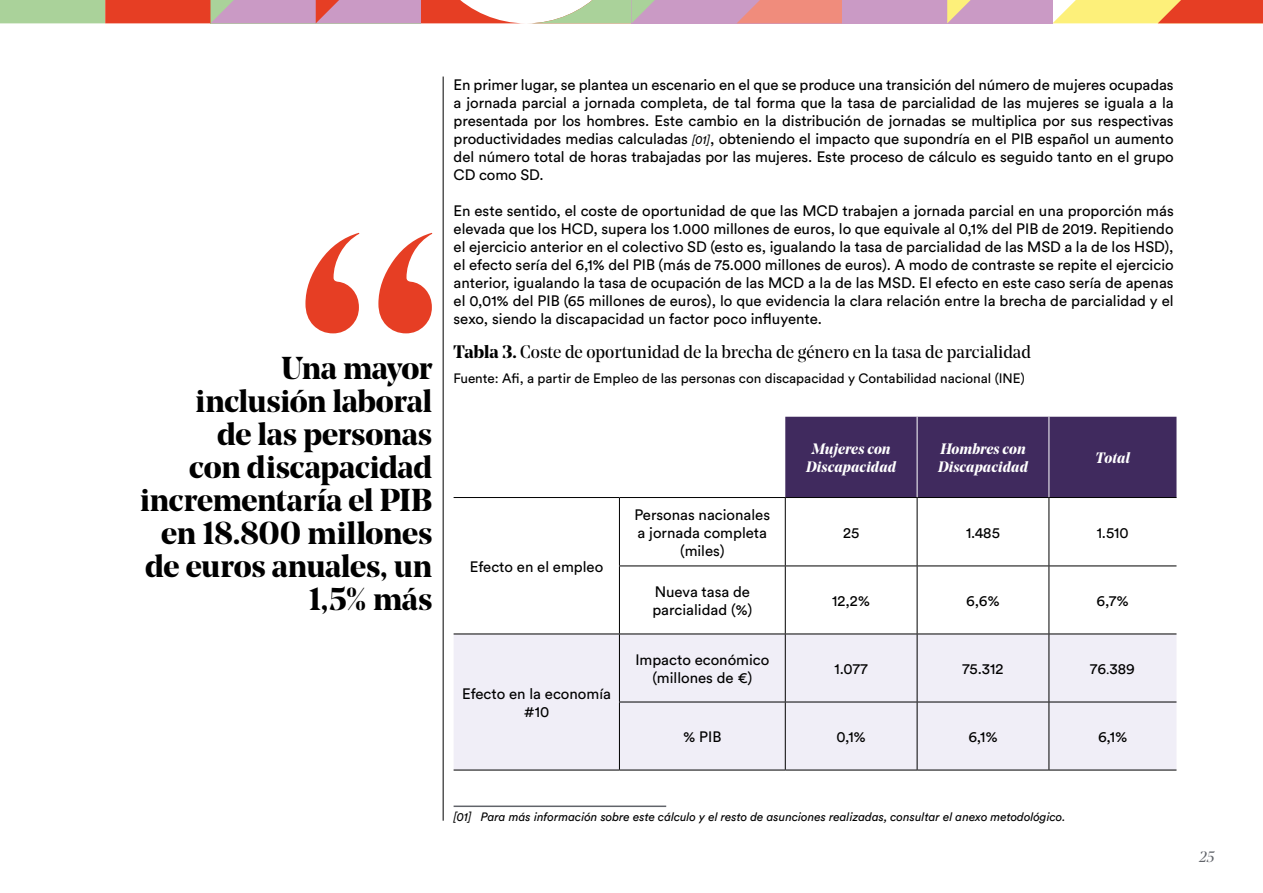
<style>
.page{position:relative;width:1263px;height:893px;background:#fff}
.page>*{position:absolute;margin:0;border:0;box-sizing:border-box;transform-origin:0 0}
.t1{font:700 31.5px/33px "Noe Display";letter-spacing:-.01em;color:#000;text-align:right}
.t2{font:18px "Noe Display";color:#000}
.t3{font:15px/18px "Circular Std";color:#000;text-align:justify}
.t4{font:italic 700 15px/18px "Noe Display";letter-spacing:.005em;color:#fff;text-align:center}
.t5{font:italic 15px "Noe Display";color:#61646a}
.t6{font:13.5px "Circular Std";color:#000}
.t7{font:italic 12px "Circular Std";color:#000}
.s1{font-style:italic;font-size:12px}
.s2{font-weight:700}
.s3{font-family:"Minion Pro"}
</style>
<div class="page">
<div style="left:631px;top:0;width:211px;height:23px;background:#ca9ac5"></div>
<svg style="left:0;top:0;width:655px;height:23px"></svg>
<svg style="left:737px;top:0;width:105px;height:23px;background:#eb8d83"></svg>
<div style="left:842px;top:0;width:210px;height:23px;background:#ca9ac5"></div>
<svg style="left:947px;top:0;width:316px;height:23px"></svg>
<hr style="left:443px;top:77px;width:1px;height:744px;background:#000">
<svg style="left:305px;top:233px;width:127px;height:100px"></svg>
<hr style="left:454px;top:805px;width:212px;height:2px;background:#61646a">
<div style="left:785px;top:417px;width:391px;height:80px;background:#402a5e"></div>
<div style="left:454px;top:635px;width:722px;height:135px;background:#f0eef7"></div>
<hr style="left:619px;top:498px;width:1px;height:68px;background:#000">
<hr style="left:785px;top:498px;width:1px;height:68px;background:#000">
<hr style="left:917px;top:498px;width:1px;height:68px;background:#000">
<hr style="left:1048px;top:498px;width:1px;height:68px;background:#000">
<hr style="left:619px;top:566px;width:166px;height:1px;background:#000">
<hr style="left:619px;top:566px;width:1px;height:68px;background:#000">
<hr style="left:785px;top:566px;width:132px;height:1px;background:#000">
<hr style="left:785px;top:566px;width:1px;height:68px;background:#000">
<hr style="left:917px;top:566px;width:132px;height:1px;background:#000">
<hr style="left:917px;top:566px;width:1px;height:68px;background:#000">
<hr style="left:1049px;top:566px;width:127px;height:1px;background:#000">
<hr style="left:1048px;top:566px;width:1px;height:68px;background:#000">
<hr style="left:454px;top:634px;width:165px;height:1px;background:#000">
<hr style="left:454px;top:770px;width:165px;height:1px;background:#000">
<hr style="left:619px;top:634px;width:166px;height:1px;background:#000">
<hr style="left:619px;top:634px;width:1px;height:68px;background:#000">
<hr style="left:785px;top:634px;width:132px;height:1px;background:#000">
<hr style="left:785px;top:634px;width:1px;height:68px;background:#000">
<hr style="left:917px;top:634px;width:132px;height:1px;background:#000">
<hr style="left:917px;top:634px;width:1px;height:68px;background:#000">
<hr style="left:1049px;top:634px;width:127px;height:1px;background:#000">
<hr style="left:1048px;top:634px;width:1px;height:68px;background:#000">
<hr style="left:619px;top:702px;width:166px;height:1px;background:#000">
<hr style="left:619px;top:702px;width:1px;height:68px;background:#000">
<hr style="left:785px;top:702px;width:132px;height:1px;background:#000">
<hr style="left:785px;top:702px;width:1px;height:68px;background:#000">
<hr style="left:917px;top:702px;width:132px;height:1px;background:#000">
<hr style="left:917px;top:702px;width:1px;height:68px;background:#000">
<hr style="left:1049px;top:702px;width:127px;height:1px;background:#000">
<hr style="left:1048px;top:702px;width:1px;height:68px;background:#000">
<hr style="left:619px;top:770px;width:166px;height:1px;background:#000">
<hr style="left:785px;top:770px;width:132px;height:1px;background:#000">
<hr style="left:917px;top:770px;width:132px;height:1px;background:#000">
<hr style="left:1049px;top:770px;width:127px;height:1px;background:#000">
<hr style="left:454px;top:497px;width:165px;height:1px;background:#000">
<hr style="left:619px;top:497px;width:166px;height:1px;background:#000">
<hr style="left:785px;top:497px;width:132px;height:1px;background:#000">
<hr style="left:917px;top:497px;width:132px;height:1px;background:#000">
<hr style="left:1049px;top:497px;width:127px;height:1px;background:#000">
<hr style="left:917px;top:417px;width:1px;height:80px;background:#fff">
<hr style="left:1048px;top:417px;width:1px;height:80px;background:#fff">
<p class="t1" style="left:140px;top:351px;width:294px">Una mayor<br>inclusión laboral<br>de las personas<br>con discapacidad incrementaría el PIB en 18.800 millones de euros anuales, un<br>1,5% más</p>
<p class="t3" style="left:454px;top:76px;width:722px">En primer lugar, se plantea un escenario en el que se produce una transición del número de mujeres ocupadas a jornada parcial a jornada completa, de tal forma que la tasa de parcialidad de las mujeres se iguala a la presentada por los hombres. Este cambio en la distribución de jornadas se multiplica por sus respectivas productividades medias calculadas <span class="s1">[01]</span>, obteniendo el impacto que supondría en el PIB español un aumento del número total de horas trabajadas por las mujeres. Este proceso de cálculo es seguido tanto en el grupo CD como SD.</p>
<p class="t3" style="left:454px;top:202px;width:722px">En este sentido, el coste de oportunidad de que las MCD trabajen a jornada parcial en una proporción más elevada que los HCD, supera los 1.000 millones de euros, lo que equivale al 0,1% del PIB de 2019. Repitiendo el ejercicio anterior en el colectivo SD (esto es, igualando la tasa de parcialidad de las MSD a la de los HSD), el efecto sería del 6,1% del PIB (más de 75.000 millones de euros). A modo de contraste se repite el ejercicio anterior, igualando la tasa de ocupación de las MCD a la de las MSD. El efecto en este caso sería de apenas el 0,01% del PIB (65 millones de euros), lo que evidencia la clara relación entre la brecha de parcialidad y el sexo, siendo la discapacidad un factor poco influyente.</p>
<p class="t2" style="left:454px;top:341px;width:579px"><span class="s2">Tabla 3.</span> Coste de oportunidad de la brecha de género en la tasa de parcialidad</p>
<p class="t6" style="left:454px;top:370px;width:573px">Fuente: Afi, a partir de Empleo de las personas con discapacidad y Contabilidad nacional (INE)</p>
<p class="t3" style="left:470px;top:558px;width:135px">Efecto en el empleo</p>
<p class="t3" style="left:462px;top:685px;width:150px">Efecto en la economía</p>
<p class="t3" style="left:524px;top:703px;width:27px">#10</p>
<p class="t3" style="left:634px;top:505px;width:137px;text-align:center">Personas nacionales a jornada completa (miles)</p>
<p class="t4" style="left:806px;top:439px;width:92px">Mujeres con<br>Discapacidad</p>
<p class="t4" style="left:938px;top:439px;width:92px;text-align:left">Hombres con<br>Discapacidad</p>
<p class="t4" style="left:1095px;top:448px;width:36px">Total</p>
<p class="t3" style="left:843px;top:523px;width:18px">25</p>
<p class="t3" style="left:966px;top:523px;width:35px">1.485</p>
<p class="t3" style="left:1097px;top:523px;width:34px">1.510</p>
<p class="t3" style="left:652px;top:583px;width:101px">Nueva tasa de parcialidad (%)</p>
<p class="t3" style="left:832px;top:592px;width:39px">12,2%</p>
<p class="t3" style="left:966px;top:592px;width:35px">6,6%</p>
<p class="t3" style="left:1097px;top:592px;width:34px">6,7%</p>
<p class="t3" style="left:635px;top:651px;width:136px;text-align:center">Impacto económico (millones de €)</p>
<p class="t3" style="left:835px;top:660px;width:35px">1.077</p>
<p class="t3" style="left:963px;top:660px;width:42px">75.312</p>
<p class="t3" style="left:1090px;top:660px;width:46px">76<span class="s3">.</span>389</p>
<p class="t3" style="left:683px;top:728px;width:40px">% PIB</p>
<p class="t3" style="left:836px;top:728px;width:31px">0,1%</p>
<p class="t3" style="left:968px;top:728px;width:31px">6,1%</p>
<p class="t3" style="left:1098px;top:728px;width:31px">6,1%</p>
<p class="t7" style="left:454px;top:809px;width:613px">[01] Para más información sobre este cálculo y el resto de asunciones realizadas, consultar el anexo metodológico.</p>
<p class="t5" style="left:1199px;top:848px;width:16px">25</p>
</div>
